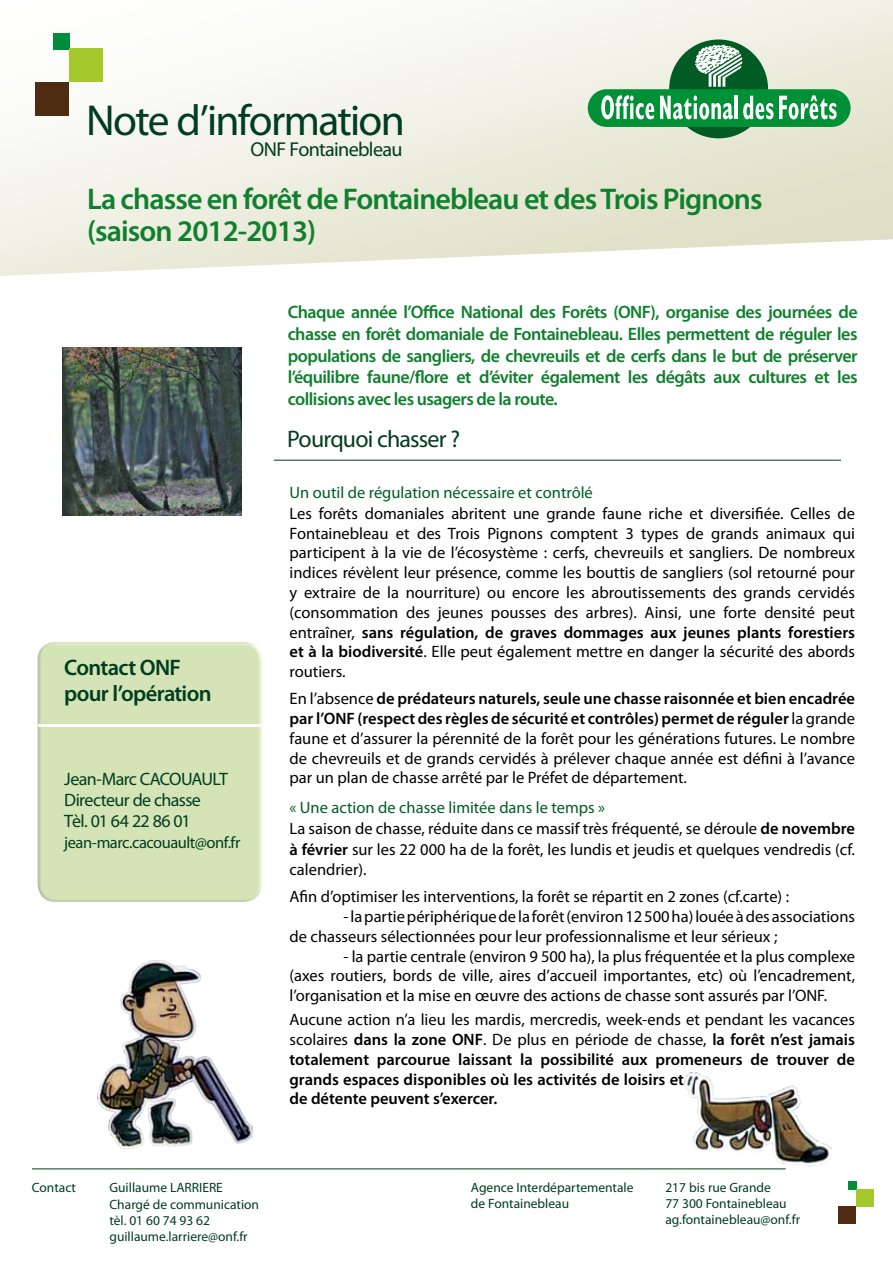
<style>
.page{position:relative;width:893px;height:1263px;background:#fff}
.page>*{position:absolute;margin:0;border:0;box-sizing:border-box;transform-origin:0 0}
.t1{font:43.5px "Myriad Pro";letter-spacing:-.04em;color:#013d20}
.t2{font:600 30px/31.5px "Myriad Pro";letter-spacing:-.03em;color:#0f802d}
.t3{font:24px "Myriad Pro";letter-spacing:-.035em;color:#013d20}
.t4{font:600 22.5px/25.5px "Myriad Pro";letter-spacing:-.03em;color:#013d20}
.t5{font:20.1px "Myriad Pro";letter-spacing:-.03em;color:#013d20}
.t6{font:600 18px/21.6px "Myriad Pro";letter-spacing:-.03em;color:#0f802d;text-align:justify}
.t7{font:18px/21px "Myriad Pro";letter-spacing:-.035em;color:#013d20}
.t8{font:16.5px/19.8px "Myriad Pro";color:#000;text-align:justify}
.t9{font:600 16.5px/19.8px "Myriad Pro";color:#000}
.t10{font:16.5px "Myriad Pro";color:#005c24}
.t11{font:16.5px "Myriad Pro";letter-spacing:-.03em;color:#013d20}
.t12{font:13.5px/16.2px "Myriad Pro";color:#013d20}
.s1{font-weight:600}
.s2{color:#005c24}
.s3{font-weight:400}
</style>
<div class="page">
<img style="left:0;top:27px;width:440px;height:249px">
<img style="left:440px;top:0;width:214px;height:258px">
<img style="left:653px;top:0;width:240px;height:249px">
<div style="left:669px;top:40px;width:99px;height:98px;background:#005c24;border-radius:50%"></div>
<div style="left:588px;top:89px;width:263px;height:38px;background:#009036;border-radius:19px"></div>
<svg style="left:601px;top:95px;width:53px;height:24px"></svg>
<svg style="left:660px;top:95px;width:73px;height:24px"></svg>
<hr style="left:734px;top:96px;width:4px;height:23px;background:#fff">
<svg style="left:743px;top:95px;width:94px;height:24px"></svg>
<svg style="left:695px;top:45px;width:47px;height:42px"></svg>
<div style="left:53px;top:33px;width:16px;height:17px;background:#008c3b"></div>
<div style="left:69px;top:49px;width:33px;height:33px;background:#a3c92b"></div>
<div style="left:35px;top:82px;width:34px;height:33px;background:#4f2b12"></div>
<div style="left:848px;top:1181px;width:8px;height:9px;background:#008c3b"></div>
<div style="left:856px;top:1189px;width:17px;height:18px;background:#a3c92b"></div>
<div style="left:839px;top:1207px;width:17px;height:17px;background:#4f2b12"></div>
<hr style="left:32px;top:1168px;width:754px;height:1px;background:#013d20">
<hr style="left:274px;top:460px;width:567px;height:1px;background:#013d20">
<img style="left:684px;top:1072px;width:147px;height:95px">
<img style="left:98px;top:960px;width:154px;height:188px">
<div style="left:36px;top:641px;width:225px;height:262px;background:#d5e4b6"></div>
<hr style="left:38px;top:724px;width:224px;height:3px;background:#fff">
<img style="left:63px;top:348px;width:178px;height:167px">
<h1 class="t1" style="left:86px;top:93px;width:320px">Note d’information</h1>
<p class="t5" style="left:250px;top:137px;width:153px">ONF Fontainebleau</p>
<h2 class="t2" style="left:87px;top:183px;width:677px">La chasse en forêt de Fontainebleau et des Trois Pignons (saison 2012-2013)</h2>
<p class="t6" style="left:288px;top:301px;width:571px">Chaque année l’Office National des Forêts (ONF), organise des journées de chasse en forêt domaniale de Fontainebleau. Elles permettent de réguler les populations de sangliers, de chevreuils et de cerfs dans le but de préserver l’équilibre faune/flore et d’éviter également les dégâts aux cultures et les collisions avec les usagers de la route.</p>
<h3 class="t4" style="left:64px;top:654px;width:149px">Contact ONF pour l’opération</h3>
<p class="t7" style="left:64px;top:768px;width:165px">Jean-Marc CACOUAULT<br>Directeur de chasse<br>Tèl. 01 64 22 86 01</p>
<p class="t11" style="left:64px;top:832px;width:178px">jean-marc.cacouault@onf.fr</p>
<h3 class="t3" style="left:287px;top:425px;width:175px">Pourquoi chasser ?</h3>
<p class="t10" style="left:290px;top:482px;width:305px">Un outil de régulation nécessaire et contrôlé</p>
<p class="t8" style="left:290px;top:503px;width:567px">Les forêts domaniales abritent une grande faune riche et diversifiée. Celles de Fontainebleau et des Trois Pignons comptent 3 types de grands animaux qui participent à la vie de l’écosystème : cerfs, chevreuils et sangliers. De nombreux indices révèlent leur présence, comme les bouttis de sangliers (sol retourné pour y extraire de la nourriture) ou encore les abroutissements des grands cervidés (consommation des jeunes pousses des arbres). Ainsi, une forte densité peut entraîner, <span class="s1">sans régulation, de graves dommages aux jeunes plants forestiers et à la biodiversité</span>. Elle peut également mettre en danger la sécurité des abords routiers.</p>
<p class="t8" style="left:290px;top:688px;width:567px">En l’absence <span class="s1">de prédateurs naturels, seule une chasse raisonnée et bien encadrée par l’ONF (respect des règles de sécurité et contrôles) permet de réguler</span> la grande faune et d’assurer la pérennité de la forêt pour les générations futures. Le nombre de chevreuils et de grands cervidés à prélever chaque année est défini à l’avance par un plan de chasse arrêté par le Préfet de département.</p>
<p class="t8" style="left:290px;top:797px;width:567px;line-height:20.5px;text-align:left"><span class="s2">« Une action de chasse limitée dans le temps »<br></span>La saison de chasse, réduite dans ce massif très fréquenté, se déroule <span class="s1">de novembre à février</span> sur les 22 000 ha de la forêt, les lundis et jeudis et quelques vendredis (cf. calendrier).</p>
<p class="t8" style="left:290px;top:886px;width:501px">Afin d’optimiser les interventions, la forêt se répartit en 2 zones (cf.carte) :</p>
<p class="t8" style="left:290px;top:906px;width:567px;text-indent:54px">- la partie périphérique de la forêt (environ 12 500 ha) louée à des associations de chasseurs sélectionnées pour leur professionnalisme et leur sérieux ;</p>
<p class="t8" style="left:290px;top:946px;width:567px;text-indent:54px">- la partie centrale (environ 9 500 ha), la plus fréquentée et la plus complexe (axes routiers, bords de ville, aires d’accueil importantes, etc) où l’encadrement, l’organisation et la mise en œuvre des actions de chasse sont assurés par l’ONF.</p>
<p class="t9" style="left:290px;top:1009px;width:567px"><span class="s3">Aucune action n’a lieu les mardis, mercredis, week-ends et pendant les vacances scolaires</span> dans la zone ONF<span class="s3">. De plus en période de chasse,</span> la forêt n’est jamais totalement parcourue laissant la possibilité aux promeneurs de trouver de grands espaces disponibles où les activités de loisirs et<br>de détente peuvent s’exercer.</p>
<p class="t12" style="left:32px;top:1179px;width:46px">Contact</p>
<p class="t12" style="left:471px;top:1179px;width:164px">Agence Interdépartementale de Fontainebleau</p>
<p class="t12" style="left:109px;top:1179px;width:151px">Guillaume LARRIERE<br>Chargé de communication tèl. 01 60 74 93 62 guillaume.larriere@onf.fr</p>
<p class="t12" style="left:665px;top:1179px;width:136px">217 bis rue Grande<br>77 300 Fontainebleau ag.fontainebleau@onf.fr</p>
</div>
